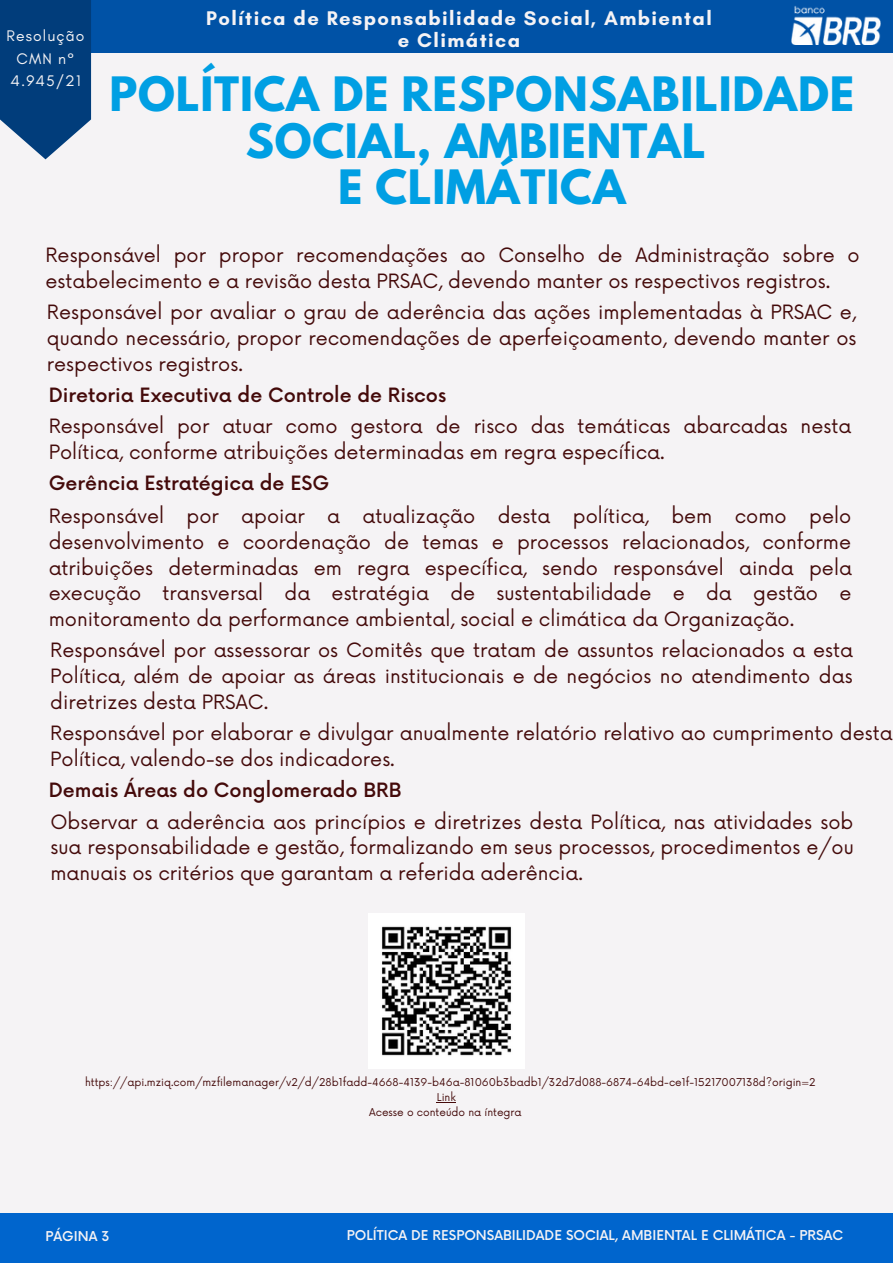
<style>
.page{position:relative;width:893px;height:1264px;background:#fff}
.page>*{position:absolute;margin:0;border:0;box-sizing:border-box;transform-origin:0 0}
.t1{font:700 42px/46px "League Spartan";letter-spacing:.02em;color:#009fe3;text-align:center}
.t2{font:700 20.1px/22.5px "Glacial Indifference";letter-spacing:.07em;color:#f5f3f5;text-align:center}
.t3{font:19.2px/25.8px "Now";color:#440a0a;text-align:justify}
.t4{font:500 19.2px "Now";color:#440a0a}
.t5{font:15.6px/22.5px "Glacial Indifference";letter-spacing:.07em;color:#f5f3f5;text-align:center}
.t6{font:500 13.2px "Now";color:#f5f3f5}
.t7{font:10.5px/15.1px "Now";color:#440a0a}
</style>
<div class="page">
<div style="left:0;top:0;width:892px;height:1262px;background:#f5f3f5"></div>
<div style="left:0;top:1212px;width:892px;height:50px;background:#0065cd"></div>
<div style="left:0;top:0;width:892px;height:53px;background:#0052a6"></div>
<svg style="left:0;top:0;width:91px;height:159px;background:#1e5389"></svg>
<img style="left:791px;top:6px;width:89px;height:38px">
<img style="left:369px;top:913px;width:155px;height:155px">
<p class="t5" style="left:7px;top:24px;width:79px">Resolução<br>CMN n°<br>4.945/21</p>
<p class="t2" style="left:206px;top:6px;width:507px">Política de Responsabilidade Social, Ambiental e Climática</p>
<h1 class="t1" style="left:109px;top:77px;width:746px">POLÍTICA DE RESPONSABILIDADE<br>SOCIAL, AMBIENTAL<br>E CLIMÁTICA</h1>
<p class="t3" style="left:46px;top:243px;width:815px">Responsável por propor recomendações ao Conselho de Administração sobre o estabelecimento e a revisão desta PRSAC, devendo manter os respectivos registros.</p>
<p class="t3" style="left:47px;top:300px;width:811px">Responsável por avaliar o grau de aderência das ações implementadas à PRSAC e, quando necessário, propor recomendações de aperfeiçoamento, devendo manter os respectivos registros.</p>
<p class="t4" style="left:49px;top:384px;width:399px">Diretoria Executiva de Controle de Riscos</p>
<p class="t3" style="left:49px;top:414px;width:804px">Responsável por atuar como gestora de risco das temáticas abarcadas nesta<br>Política, conforme atribuições determinadas em regra específica.</p>
<p class="t4" style="left:49px;top:472px;width:282px">Gerência Estratégica de ESG</p>
<p class="t3" style="left:49px;top:504px;width:804px">Responsável por apoiar a atualização desta política, bem como pelo desenvolvimento e coordenação de temas e processos relacionados, conforme atribuições determinadas em regra específica, sendo responsável ainda pela execução transversal da estratégia de sustentabilidade e da gestão e monitoramento da performance ambiental, social e climática da Organização.</p>
<p class="t3" style="left:50px;top:638px;width:804px">Responsável por assessorar os Comitês que tratam de assuntos relacionados a esta Política, além de apoiar as áreas institucionais e de negócios no atendimento das diretrizes desta PRSAC.</p>
<p class="t3" style="left:50px;top:721px;width:843px">Responsável por elaborar e divulgar anualmente relatório relativo ao cumprimento desta<br>Política, valendo-se dos indicadores.</p>
<p class="t4" style="left:49px;top:780px;width:354px">Demais Áreas do Conglomerado BRB</p>
<p class="t3" style="left:50px;top:809px;width:804px">Observar a aderência aos princípios e diretrizes desta Política, nas atividades sob sua responsabilidade e gestão, formalizando em seus processos, procedimentos e/ou manuais os critérios que garantam a referida aderência.</p>
<p class="t7" style="left:437px;top:1074px;width:380px;text-indent:-351px">https://api.mziq.com/mzfilemanager/v2/d/28b1fadd-4668-4139-b46a-81060b3badb1/32d7d088-6874-64bd-ce1f-15217007138d?origin=2<br>Link</p>
<p class="t7" style="left:369px;top:1105px;width:154px">Acesse o conteúdo na íntegra</p>
<p class="t6" style="left:46px;top:1229px;width:66px">PÁGINA 3</p>
<p class="t6" style="left:347px;top:1228px;width:497px">POLÍTICA DE RESPONSABILIDADE SOCIAL, AMBIENTAL E CLIMÁTICA - PRSAC</p>
</div>
